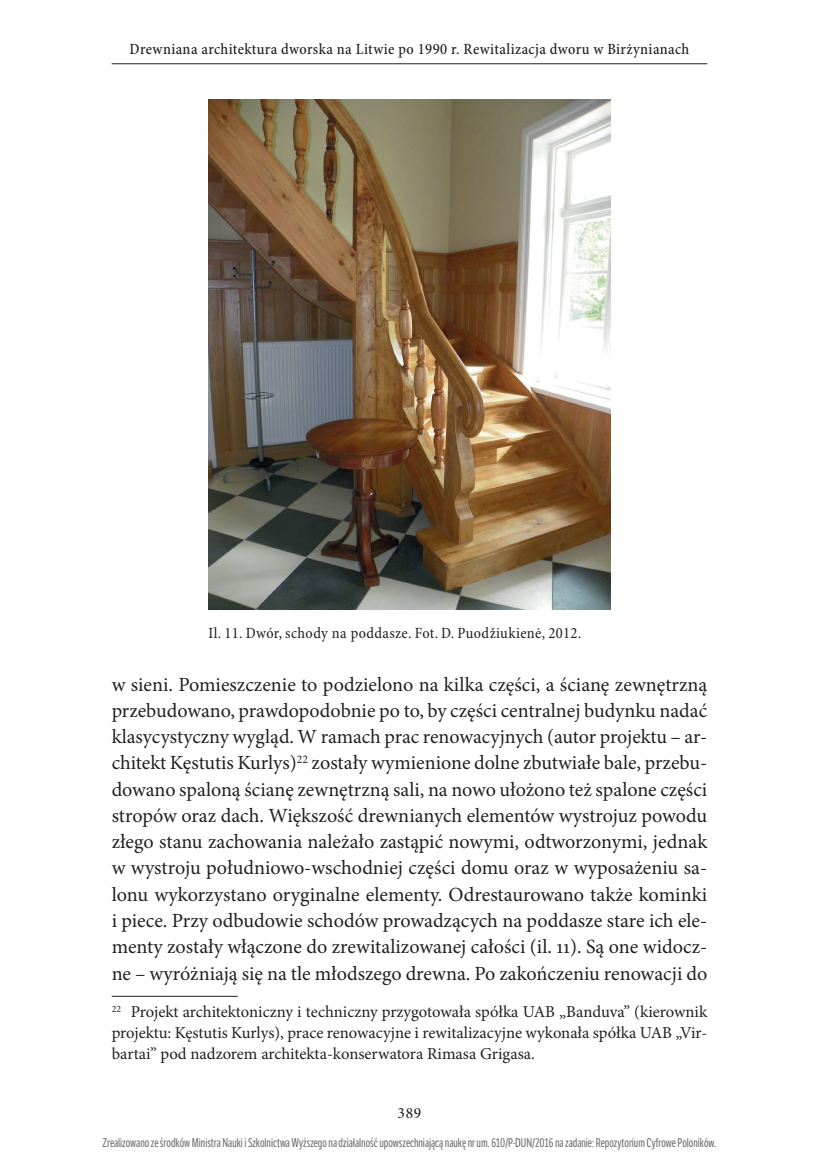
<style>
.page{position:relative;width:819px;height:1166px;background:#fff}
.page>*{position:absolute;margin:0;border:0;box-sizing:border-box;transform-origin:0 0}
.t1{font:20.12px/26.2px "Minion Pro";color:#231f20;text-align:justify}
.t2{font:16.62px/21px "Minion Pro";color:#231f20;text-align:justify}
.t3{font:500 condensed 15.75px "Minion Pro";letter-spacing:.025em;color:#231f20}
.t4{font:condensed 15.75px "Minion Pro";letter-spacing:.025em;color:#231f20}
.t5{font:15.75px "Minion Pro Medium Subh";color:#231f20}
.t6{font:12.25px "LFT Etica Compressed";color:#6b6b6b}
</style>
<div class="page">
<hr style="left:112px;top:63px;width:595px;height:1px;background:#231f20">
<hr style="left:112px;top:996px;width:126px;height:1px;background:#231f20">
<img style="left:208px;top:100px;width:402px;height:509px">
<p class="t3" style="left:130px;top:39px;width:561px">Drewniana architektura dworska na Litwie po 1990 r. Rewitalizacja dworu w Birżynianach</p>
<p class="t4" style="left:208px;top:624px;width:374px">Il. 11. Dwór, schody na poddasze. Fot. D. Puodžiukienė, 2012.</p>
<p class="t1" style="left:112px;top:671px;width:597px">w sieni. Pomieszczenie to podzielono na kilka części, a ścianę zewnętrzną przebudowano, prawdopodobnie po to, by części centralnej budynku nadać klasycystyczny wygląd. W ramach prac renowacyjnych (autor projektu – ar&shy;chitekt Kęstutis Kurlys)<sup>22</sup> zostały wymienione dolne zbutwiałe bale, przebu&shy;dowano spaloną ścianę zewnętrzną sali, na nowo ułożono też spalone części stropów oraz dach. Większość drewnianych elementów wystrojuz powodu złego stanu zachowania należało zastąpić nowymi, odtworzonymi, jednak w wystroju południowo-wschodniej części domu oraz w wyposażeniu sa&shy;lonu wykorzystano oryginalne elementy. Odrestaurowano także kominki i piece. Przy odbudowie schodów prowadzących na poddasze stare ich ele&shy;menty zostały włączone do zrewitalizowanej całości (il. 11). Są one widocz&shy;ne – wyróżniają się na tle młodszego drewna. Po zakończeniu renowacji do</p>
<p class="t2" style="left:112px;top:1001px;width:597px"><sup>22</sup> Projekt architektoniczny i techniczny przygotowała spółka UAB „Banduva” (kierownik projektu: Kęstutis Kurlys), prace renowacyjne i rewitalizacyjne wykonała spółka UAB „Vir&shy;bartai” pod nadzorem architekta-konserwatora Rimasa Grigasa.</p>
<p class="t5" style="left:397px;top:1104px;width:25px">389</p>
<p class="t6" style="left:102px;top:1136px;width:615px">Zrealizowano ze środków Ministra Nauki i Szkolnictwa Wyższego na działalność upowszechniającą naukę nr um. 610/P-DUN/2016 na zadanie: Repozytorium Cyfrowe Poloników.</p>
</div>
